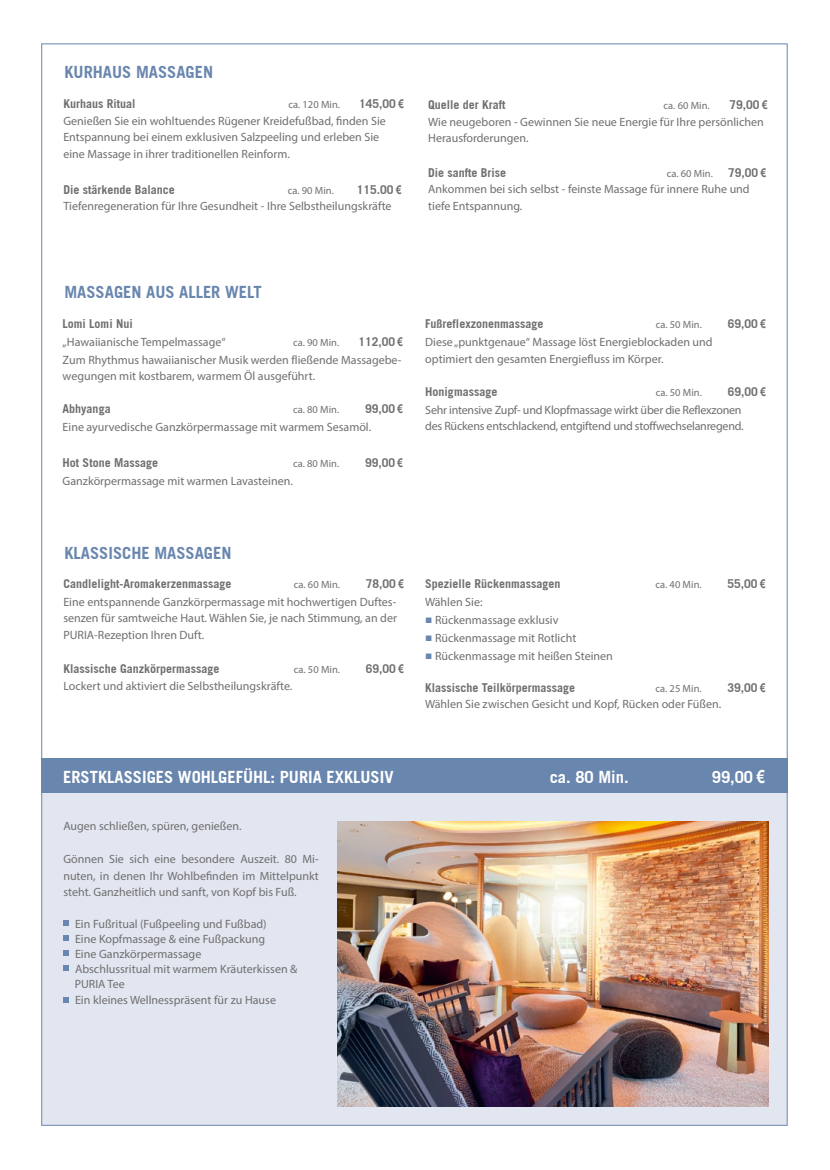
<style>
.page{position:relative;width:830px;height:1170px;background:#fff}
.page>*{position:absolute;margin:0;border:0;box-sizing:border-box;transform-origin:0 0}
.t1{font:700 16.5px "Trade Gothic";color:#6986ae}
.t2{font:700 16.5px "Trade Gothic";color:#fff}
.t3{font:12px/16.5px "Myriad Pro";color:#706f6f}
.t4{font:700 12px "Trade Gothic";color:#706f6f}
.t5{font:12px/16.5px "Myriad Pro";letter-spacing:-.02em;color:#706f6f}
.t6{font:10.5px "Myriad Pro";color:#706f6f}
.s1{font-family:"Arial Narrow"}
.s2{font-family:"Times New Roman";color:#6986ae}
.s3{font-family:"Arial Narrow";font-size:18px}
</style>
<div class="page">
<div style="left:42px;top:759px;width:744px;height:365px;background:#e2e6f1"></div>
<img style="left:337px;top:821px;width:431px;height:285px">
<div style="left:42px;top:757px;width:745px;height:35px;background:#6986ae"></div>
<svg style="left:63px;top:920px;width:6px;height:6px"></svg>
<svg style="left:63px;top:935px;width:6px;height:6px"></svg>
<svg style="left:63px;top:950px;width:6px;height:6px"></svg>
<svg style="left:63px;top:965px;width:6px;height:6px"></svg>
<svg style="left:63px;top:997px;width:6px;height:5px"></svg>
<h1 class="t1" style="left:64px;top:62px;width:150px">KURHAUS MASSAGEN</h1>
<p class="t4" style="left:63px;top:96px;width:74px">Kurhaus Ritual</p>
<p class="t6" style="left:288px;top:98px;width:53px">ca. 120 Min.</p>
<p class="t4" style="left:359px;top:96px;width:46px">145,00 <span class="s1">€</span></p>
<p class="t3" style="left:63px;top:112px;width:324px">Genießen Sie ein wohltuendes Rügener Kreidefußbad, finden Sie<br>Entspannung bei einem exklusiven Salzpeeling und erleben Sie eine Massage in ihrer traditionellen Reinform.</p>
<p class="t4" style="left:63px;top:182px;width:113px">Die stärkende Balance</p>
<p class="t6" style="left:287px;top:184px;width:48px">ca. 90 Min.</p>
<p class="t4" style="left:356px;top:182px;width:46px">115.00 <span class="s1">€</span></p>
<p class="t3" style="left:63px;top:198px;width:329px">Tiefenregeneration für Ihre Gesundheit - Ihre Selbstheilungskräfte</p>
<p class="t4" style="left:428px;top:97px;width:79px">Quelle der Kraft</p>
<p class="t6" style="left:663px;top:99px;width:48px">ca. 60 Min.</p>
<p class="t4" style="left:729px;top:97px;width:40px">79,00 <span class="s1">€</span></p>
<p class="t3" style="left:428px;top:113px;width:337px">Wie neugeboren - Gewinnen Sie neue Energie für Ihre persönlichen<br>Herausforderungen.</p>
<p class="t4" style="left:428px;top:165px;width:80px">Die sanfte Brise</p>
<p class="t6" style="left:666px;top:167px;width:48px">ca. 60 Min.</p>
<p class="t4" style="left:728px;top:165px;width:40px">79,00 <span class="s1">€</span></p>
<p class="t3" style="left:428px;top:181px;width:323px">Ankommen bei sich selbst - feinste Massage für innere Ruhe und tiefe Entspannung.</p>
<h1 class="t1" style="left:64px;top:282px;width:199px">MASSAGEN AUS ALLER WELT</h1>
<p class="t4" style="left:63px;top:316px;width:71px">Lomi Lomi Nui</p>
<p class="t3" style="left:63px;top:333px;width:164px">„Hawaiianische Tempelmassage“</p>
<p class="t6" style="left:293px;top:335px;width:48px">ca. 90 Min.</p>
<p class="t4" style="left:358px;top:334px;width:46px">112,00 <span class="s1">€</span></p>
<p class="t3" style="left:63px;top:351px;width:340px">Zum Rhythmus hawaiianischer Musik werden fließende Massagebe&shy;wegungen mit kostbarem, warmem Öl ausgeführt.</p>
<p class="t4" style="left:63px;top:401px;width:49px">Abhyanga</p>
<p class="t6" style="left:293px;top:403px;width:48px">ca. 80 Min.</p>
<p class="t4" style="left:365px;top:401px;width:40px">99,00 <span class="s1">€</span></p>
<p class="t3" style="left:63px;top:419px;width:310px">Eine ayurvedische Ganzkörpermassage mit warmem Sesamöl.</p>
<p class="t4" style="left:63px;top:455px;width:97px">Hot Stone Massage</p>
<p class="t6" style="left:293px;top:457px;width:48px">ca. 80 Min.</p>
<p class="t4" style="left:365px;top:455px;width:40px">99,00 <span class="s1">€</span></p>
<p class="t3" style="left:63px;top:473px;width:232px">Ganzkörpermassage mit warmen Lavasteinen.</p>
<p class="t4" style="left:425px;top:316px;width:119px">Fußreflexzonenmassage</p>
<p class="t6" style="left:655px;top:318px;width:48px">ca. 50 Min.</p>
<p class="t4" style="left:727px;top:316px;width:40px">69,00 <span class="s1">€</span></p>
<p class="t3" style="left:425px;top:334px;width:289px">Diese „punktgenaue“ Massage löst Energieblockaden und optimiert den gesamten Energiefluss im Körper.</p>
<p class="t4" style="left:425px;top:384px;width:73px">Honigmassage</p>
<p class="t6" style="left:655px;top:386px;width:48px">ca. 50 Min.</p>
<p class="t4" style="left:727px;top:384px;width:40px">69,00 <span class="s1">€</span></p>
<p class="t5" style="left:425px;top:401px;width:320px">Sehr intensive Zupf- und Klopfmassage wirkt über die Reflexzonen des Rückens entschlackend, entgiftend und stoffwechselanregend.</p>
<h1 class="t1" style="left:64px;top:543px;width:168px">KLASSISCHE MASSAGEN</h1>
<p class="t4" style="left:63px;top:576px;width:169px">Candlelight-Aromakerzenmassage</p>
<p class="t6" style="left:294px;top:577px;width:48px">ca. 60 Min.</p>
<p class="t4" style="left:365px;top:576px;width:40px">78,00 <span class="s1">€</span></p>
<p class="t3" style="left:63px;top:593px;width:335px;text-align:justify">Eine entspannende Ganzkörpermassage mit hochwertigen Duftes&shy;senzen für samtweiche Haut. Wählen Sie, je nach Stimmung, an der PURIA-Rezeption Ihren Duft.</p>
<p class="t4" style="left:63px;top:661px;width:157px">Klassische Ganzkörpermassage</p>
<p class="t6" style="left:294px;top:663px;width:48px">ca. 50 Min.</p>
<p class="t4" style="left:365px;top:661px;width:40px">69,00 <span class="s1">€</span></p>
<p class="t3" style="left:63px;top:677px;width:230px">Lockert und aktiviert die Selbstheilungskräfte.</p>
<p class="t4" style="left:425px;top:576px;width:137px">Spezielle Rückenmassagen</p>
<p class="t6" style="left:655px;top:578px;width:48px">ca. 40 Min.</p>
<p class="t4" style="left:727px;top:576px;width:40px">55,00 <span class="s1">€</span></p>
<p class="t3" style="left:425px;top:594px;width:59px">Wählen Sie:</p>
<p class="t3" style="left:425px;top:612px;width:135px"><span class="s2">■</span> Rückenmassage exklusiv</p>
<p class="t3" style="left:425px;top:630px;width:153px"><span class="s2">■</span> Rückenmassage mit Rotlicht</p>
<p class="t3" style="left:425px;top:648px;width:189px"><span class="s2">■</span> Rückenmassage mit heißen Steinen</p>
<p class="t4" style="left:425px;top:680px;width:151px">Klassische Teilkörpermassage</p>
<p class="t6" style="left:655px;top:682px;width:48px">ca. 25 Min.</p>
<p class="t4" style="left:727px;top:680px;width:40px">39,00 <span class="s1">€</span></p>
<p class="t3" style="left:425px;top:696px;width:298px">Wählen Sie zwischen Gesicht und Kopf, Rücken oder Füßen.</p>
<h1 class="t2" style="left:63px;top:767px;width:332px">ERSTKLASSIGES WOHLGEFÜHL: PURIA EXKLUSIV</h1>
<h1 class="t2" style="left:549px;top:767px;width:80px">ca. 80 Min.</h1>
<h1 class="t2" style="left:711px;top:767px;width:54px">99,00 <span class="s3">€</span></h1>
<p class="t3" style="left:63px;top:817px;width:180px">Augen schließen, spüren, genießen.</p>
<p class="t3" style="left:63px;top:850px;width:257px;text-align:justify">Gönnen Sie sich eine besondere Auszeit. 80 Mi&shy;nuten, in denen Ihr Wohlbefinden im Mittelpunkt steht. Ganzheitlich und sanft, von Kopf bis Fuß.</p>
<p class="t3" style="left:75px;top:915px;width:224px;line-height:15px">Ein Fußritual (Fußpeeling und Fußbad)<br>Eine Kopfmassage &amp; eine Fußpackung<br>Eine Ganzkörpermassage<br>Abschlussritual mit warmem Kräuterkissen &amp;<br>PURIA Tee</p>
<p class="t3" style="left:75px;top:991px;width:202px">Ein kleines Wellnesspräsent für zu Hause</p>
</div>
